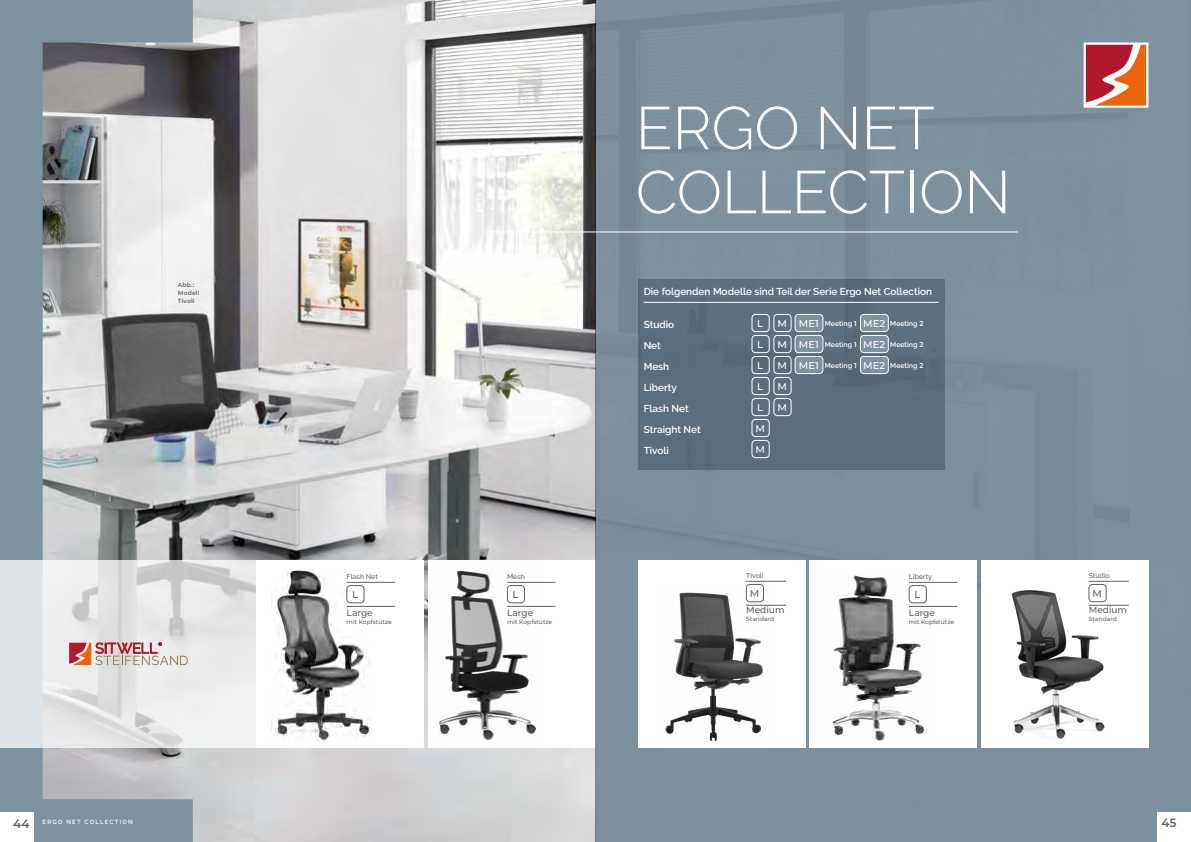
<style>
.page{position:relative;width:1191px;height:842px;background:#fff}
.page>*{position:absolute;margin:0;border:0;box-sizing:border-box;transform-origin:0 0}
.t1{font:300 60px/64px "Raleway";color:#fff}
.t2{font:600 12px "Montserrat";color:#62615b}
.t3{font:600 10px "Raleway";color:#fff}
.t4{font:500 9.9px "Montserrat";color:#fff}
.t5{font:500 9.9px "Montserrat";color:#62615b}
.t6{font:500 9px "Montserrat";color:#62615b}
.t7{font:600 7px "Raleway";color:#fff}
.t8{font:500 7px "Raleway";color:#62615b}
.t9{font:500 6px "Montserrat";color:#62615b}
.t10{font:600 6px "Raleway";letter-spacing:.2em;color:#fff}
.t11{font:600 6px/8px "Montserrat";letter-spacing:.02em;color:#62615b}
.s1{font-family:"Montserrat";font-weight:500;font-size:9.9px}
.s2{font-family:"Montserrat"}
</style>
<div class="page">
<img style="left:193px;top:0;width:402px;height:842px">
<svg style="left:0;top:0;width:193px;height:842px"></svg>
<svg style="left:0;top:561px;width:256px;height:187px;fill:#e6e7e7"></svg>
<div style="left:428px;top:561px;width:167px;height:187px;background:#fff"></div>
<div style="left:256px;top:561px;width:167px;height:187px;background:#fff"></div>
<svg style="left:69px;top:643px;width:119px;height:22px"></svg>
<img style="left:275px;top:570px;width:96px;height:170px">
<hr style="left:347px;top:582px;width:48px;height:1px;background:#62615b">
<div style="left:347px;top:585px;width:17px;height:18px;border:1px solid #62615b;border-radius:4px"></div>
<hr style="left:347px;top:606px;width:48px;height:1px;background:#62615b">
<hr style="left:507px;top:582px;width:48px;height:1px;background:#62615b">
<hr style="left:507px;top:606px;width:48px;height:1px;background:#62615b">
<img style="left:439px;top:570px;width:102px;height:170px">
<div style="left:595px;top:0;width:596px;height:842px;background:#7f92a0"></div>
<hr style="left:486px;top:231px;width:531px;height:1px;background:#fff">
<div style="left:638px;top:279px;width:306px;height:191px;background:#5c6e7e"></div>
<hr style="left:643px;top:302px;width:295px;height:1px;background:#fff">
<div style="left:751px;top:314px;width:18px;height:18px;border:1px solid #fff;border-radius:4px"></div>
<div style="left:773px;top:314px;width:18px;height:18px;border:1px solid #fff;border-radius:4px"></div>
<div style="left:795px;top:314px;width:28px;height:18px;background:#7f92a0;border-radius:4px"></div>
<div style="left:795px;top:314px;width:28px;height:18px;border:1px solid #fff;border-radius:4px"></div>
<div style="left:860px;top:314px;width:28px;height:18px;background:#7f92a0;border-radius:4px"></div>
<div style="left:860px;top:314px;width:28px;height:18px;border:1px solid #fff;border-radius:4px"></div>
<div style="left:751px;top:335px;width:18px;height:18px;border:1px solid #fff;border-radius:4px"></div>
<div style="left:773px;top:335px;width:18px;height:18px;border:1px solid #fff;border-radius:4px"></div>
<div style="left:795px;top:335px;width:28px;height:18px;background:#7f92a0;border-radius:4px"></div>
<div style="left:795px;top:335px;width:28px;height:18px;border:1px solid #fff;border-radius:4px"></div>
<div style="left:860px;top:335px;width:28px;height:18px;background:#7f92a0;border-radius:4px"></div>
<div style="left:860px;top:335px;width:28px;height:18px;border:1px solid #fff;border-radius:4px"></div>
<div style="left:751px;top:356px;width:18px;height:18px;border:1px solid #fff;border-radius:4px"></div>
<div style="left:773px;top:356px;width:18px;height:18px;border:1px solid #fff;border-radius:4px"></div>
<div style="left:795px;top:356px;width:28px;height:18px;background:#7f92a0;border-radius:4px"></div>
<div style="left:795px;top:356px;width:28px;height:18px;border:1px solid #fff;border-radius:4px"></div>
<div style="left:860px;top:356px;width:28px;height:18px;background:#7f92a0;border-radius:4px"></div>
<div style="left:860px;top:356px;width:28px;height:18px;border:1px solid #fff;border-radius:4px"></div>
<div style="left:751px;top:377px;width:18px;height:18px;border:1px solid #fff;border-radius:4px"></div>
<div style="left:773px;top:377px;width:18px;height:18px;border:1px solid #fff;border-radius:4px"></div>
<div style="left:751px;top:398px;width:18px;height:18px;border:1px solid #fff;border-radius:4px"></div>
<div style="left:773px;top:398px;width:18px;height:18px;border:1px solid #fff;border-radius:4px"></div>
<div style="left:751px;top:419px;width:18px;height:18px;border:1px solid #fff;border-radius:4px"></div>
<div style="left:751px;top:440px;width:18px;height:18px;border:1px solid #fff;border-radius:4px"></div>
<div style="left:809px;top:561px;width:168px;height:187px;background:#fff"></div>
<div style="left:638px;top:561px;width:167px;height:187px;background:#fff"></div>
<div style="left:981px;top:561px;width:167px;height:187px;background:#fff"></div>
<svg style="left:1083px;top:42px;width:66px;height:66px"></svg>
<hr style="left:909px;top:582px;width:48px;height:1px;background:#62615b">
<hr style="left:909px;top:606px;width:48px;height:1px;background:#62615b">
<img style="left:829px;top:575px;width:102px;height:167px">
<img style="left:1011px;top:588px;width:97px;height:151px">
<img style="left:665px;top:590px;width:104px;height:151px">
<hr style="left:746px;top:581px;width:40px;height:1px;background:#62615b">
<div style="left:746px;top:584px;width:17px;height:18px;border:1px solid #62615b;border-radius:4px"></div>
<hr style="left:746px;top:605px;width:40px;height:1px;background:#62615b">
<hr style="left:1088px;top:581px;width:40px;height:1px;background:#62615b">
<div style="left:1088px;top:584px;width:18px;height:18px;border:1px solid #62615b;border-radius:4px"></div>
<hr style="left:1088px;top:605px;width:40px;height:1px;background:#62615b">
<div style="left:1157px;top:812px;width:34px;height:30px;background:#fff"></div>
<div style="left:0;top:812px;width:34px;height:30px;background:#fff"></div>
<p class="t11" style="left:178px;top:280px;width:23px">Abb.:<br>Modell<br>Tivoli</p>
<p class="t8" style="left:347px;top:572px;width:33px">Flash Net</p>
<p class="t5" style="left:352px;top:587px;width:7px">L</p>
<p class="t6" style="left:347px;top:606px;width:28px">Large</p>
<p class="t9" style="left:347px;top:617px;width:47px">mit Kopfstütze</p>
<p class="t8" style="left:507px;top:572px;width:19px">Mesh</p>
<p class="t5" style="left:512px;top:587px;width:7px">L</p>
<p class="t6" style="left:507px;top:606px;width:28px">Large</p>
<p class="t9" style="left:507px;top:617px;width:47px">mit Kopfstütze</p>
<h1 class="t1" style="left:636px;top:96px;width:376px">ERGO NET<br>COLLECTION</h1>
<p class="t3" style="left:643px;top:285px;width:290px">Die folgenden Modelle sind Teil der Serie Ergo Net Collection</p>
<p class="t3" style="left:643px;top:319px;width:32px">Studio</p>
<p class="t4" style="left:757px;top:316px;width:7px">L</p>
<p class="t4" style="left:777px;top:316px;width:11px">M</p>
<p class="t7" style="left:799px;top:319px;width:126px"><span class="s1">ME1</span> Meeting <span class="s2">1</span> <span class="s1">ME2</span> Meeting <span class="s2">2</span></p>
<p class="t3" style="left:643px;top:340px;width:19px">Net</p>
<p class="t4" style="left:757px;top:337px;width:7px">L</p>
<p class="t4" style="left:777px;top:337px;width:11px">M</p>
<p class="t7" style="left:799px;top:340px;width:126px"><span class="s1">ME1</span> Meeting <span class="s2">1</span> <span class="s1">ME2</span> Meeting <span class="s2">2</span></p>
<p class="t3" style="left:643px;top:361px;width:27px">Mesh</p>
<p class="t4" style="left:757px;top:358px;width:7px">L</p>
<p class="t4" style="left:777px;top:358px;width:11px">M</p>
<p class="t7" style="left:799px;top:361px;width:126px"><span class="s1">ME1</span> Meeting <span class="s2">1</span> <span class="s1">ME2</span> Meeting <span class="s2">2</span></p>
<p class="t3" style="left:643px;top:382px;width:35px">Liberty</p>
<p class="t4" style="left:757px;top:379px;width:7px">L</p>
<p class="t4" style="left:777px;top:379px;width:11px">M</p>
<p class="t3" style="left:643px;top:403px;width:47px">Flash Net</p>
<p class="t4" style="left:757px;top:400px;width:7px">L</p>
<p class="t4" style="left:777px;top:400px;width:11px">M</p>
<p class="t3" style="left:643px;top:424px;width:58px">Straight Net</p>
<p class="t4" style="left:755px;top:421px;width:11px">M</p>
<p class="t3" style="left:643px;top:445px;width:27px">Tivoli</p>
<p class="t4" style="left:755px;top:442px;width:11px">M</p>
<p class="t8" style="left:746px;top:571px;width:19px">Tivoli</p>
<p class="t5" style="left:750px;top:586px;width:11px">M</p>
<p class="t6" style="left:746px;top:604px;width:40px">Medium</p>
<p class="t9" style="left:746px;top:615px;width:30px">Standard</p>
<p class="t8" style="left:909px;top:572px;width:25px">Liberty</p>
<p class="t5" style="left:914px;top:587px;width:7px">L</p>
<p class="t6" style="left:909px;top:606px;width:28px">Large</p>
<p class="t9" style="left:909px;top:617px;width:47px">mit Kopfstütze</p>
<p class="t8" style="left:1088px;top:571px;width:23px">Studio</p>
<p class="t5" style="left:1092px;top:586px;width:11px">M</p>
<p class="t6" style="left:1088px;top:604px;width:40px">Medium</p>
<p class="t9" style="left:1088px;top:615px;width:30px">Standard</p>
<p class="t2" style="left:13px;top:815px;width:18px">44</p>
<p class="t2" style="left:1161px;top:815px;width:17px">45</p>
<p class="t10" style="left:43px;top:819px;width:92px">ERGO NET COLLECTION</p>
</div>
